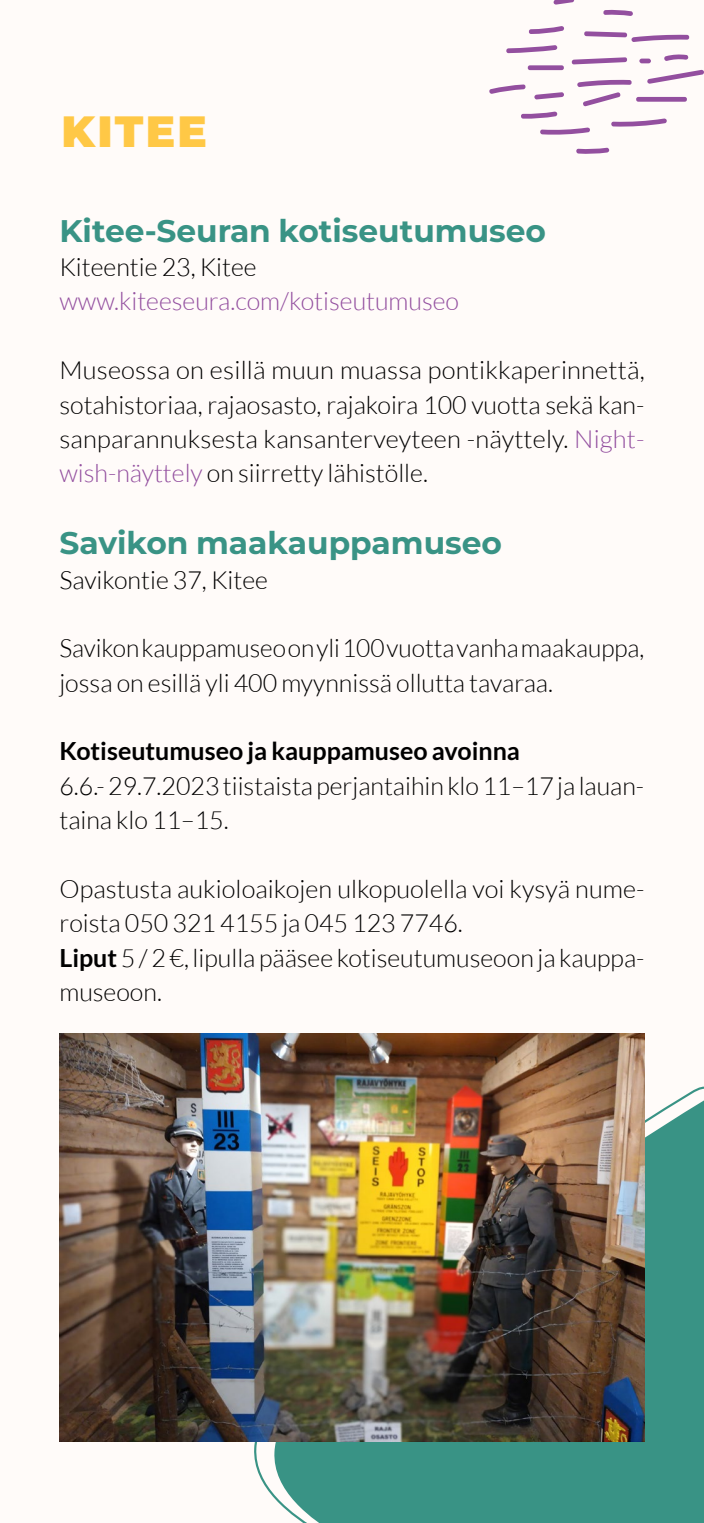
<style>
.page{position:relative;width:704px;height:1523px;background:#fff}
.page>*{position:absolute;margin:0;border:0;box-sizing:border-box;transform-origin:0 0}
.t1{font:100 43.75px "Montserrat";letter-spacing:.05em;color:#ffc846}
.t2{font:100 31.25px "Montserrat";color:#399385}
.t3{font:300 25px/34.4px "Lato";color:#000}
.t4{font:700 25px "Lato";color:#000}
.t5{font:300 25px "Lato";color:#934f9f}
.s1{color:#934f9f}
.s2{font-weight:700}
</style>
<div class="page">
<div style="left:0;top:0;width:703px;height:1522px;background:#fffbf9"></div>
<svg style="left:253px;top:1085px;width:450px;height:437px;background:#489a8d"></svg>
<img style="left:59px;top:1033px;width:585px;height:408px">
<svg style="left:611px;top:118px;width:55px;height:9px"></svg>
<svg style="left:540px;top:127px;width:50px;height:8px"></svg>
<svg style="left:584px;top:31px;width:105px;height:11px"></svg>
<svg style="left:534px;top:92px;width:29px;height:8px"></svg>
<svg style="left:521px;top:111px;width:36px;height:8px"></svg>
<svg style="left:527px;top:65px;width:37px;height:5px"></svg>
<svg style="left:528px;top:26px;width:36px;height:8px"></svg>
<svg style="left:603px;top:10px;width:29px;height:6px"></svg>
<svg style="left:553px;top:0;width:21px;height:5px"></svg>
<svg style="left:489px;top:84px;width:37px;height:10px"></svg>
<svg style="left:576px;top:148px;width:32px;height:6px"></svg>
<svg style="left:506px;top:45px;width:51px;height:8px"></svg>
<svg style="left:571px;top:54px;width:132px;height:53px"></svg>
<hr style="left:639px;top:59px;width:11px;height:4px;background:#934f9f;border-radius:2px">
<h1 class="t1" style="left:62px;top:102px;width:147px">KITEE</h1>
<p class="t2" style="left:59px;top:210px;width:488px">Kitee-Seuran kotiseutumuseo</p>
<p class="t3" style="left:59px;top:250px;width:199px">Kiteentie 23, Kitee</p>
<p class="t5" style="left:59px;top:288px;width:401px">www.kiteeseura.com/kotiseutumuseo</p>
<p class="t3" style="left:59px;top:353px;width:586px;text-align:justify">Museossa on esillä muun muassa pontikkaperinnettä, sotahistoriaa, rajaosasto, rajakoira 100 vuotta sekä kan&shy;sanparannuksesta kansanterveyteen -näyttely. <span class="s1">Night&shy;wish-näyttely</span> on siirretty lähistölle.</p>
<p class="t2" style="left:59px;top:522px;width:444px">Savikon maakauppamuseo</p>
<p class="t3" style="left:59px;top:562px;width:210px">Savikontie 37, Kitee</p>
<p class="t3" style="left:59px;top:631px;width:586px">Savikon kauppamuseo on yli 100 vuotta vanha maakauppa, jossa on esillä yli 400 myynnissä ollutta tavaraa.</p>
<p class="t4" style="left:59px;top:737px;width:462px">Kotiseutumuseo ja kauppamuseo avoinna</p>
<p class="t3" style="left:59px;top:769px;width:586px">6.6.- 29.7.2023 tiistaista perjantaihin klo 11–17 ja lauan&shy;taina klo 11–15.</p>
<p class="t3" style="left:59px;top:872px;width:586px">Opastusta aukioloaikojen ulkopuolella voi kysyä nume&shy;roista 050 321 4155 ja 045 123 7746.<br><span class="s2">Liput</span> 5 / 2 €, lipulla pääsee kotiseutumuseoon ja kauppa&shy;museoon.</p>
</div>
